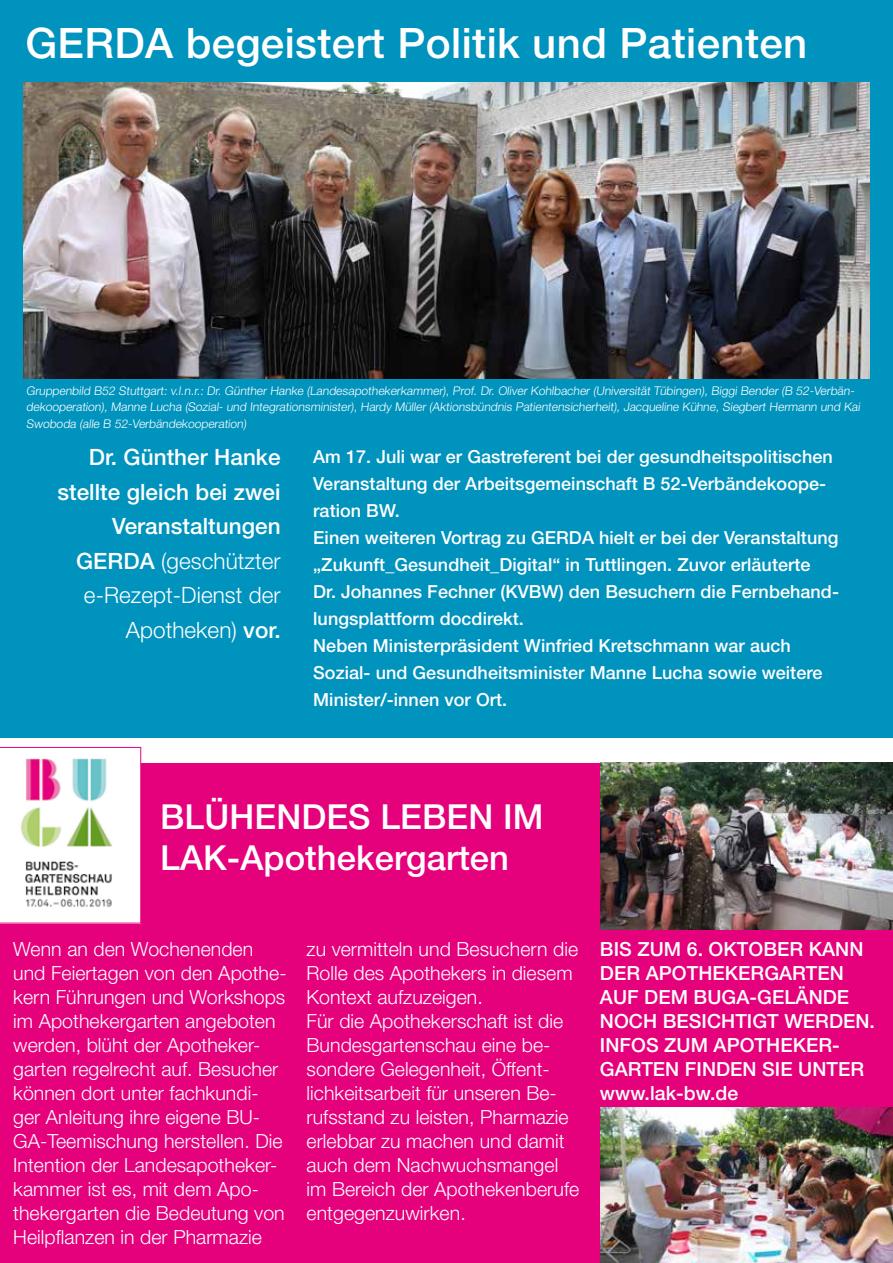
<style>
.page{position:relative;width:893px;height:1263px;background:#fff}
.page>*{position:absolute;margin:0;border:0;box-sizing:border-box;transform-origin:0 0}
.t1{font:500 42px "Helvetica Neue LT Std";letter-spacing:.01em;color:#fff}
.t2{font:500 34.5px/40.5px "Helvetica Neue LT Std";letter-spacing:.005em;color:#fff}
.t3{font:500 22.5px/34.5px "Helvetica Neue LT Std";letter-spacing:.005em;color:#fff;text-align:right}
.t4{font:300 19.5px/24px "Helvetica Neue LT Std";letter-spacing:.005em;color:#fff}
.t5{font:500 19.5px/24px "Helvetica Neue LT Std";letter-spacing:.005em;color:#fff}
.t6{font:500 18px/27px "Helvetica Neue LT Std";letter-spacing:.005em;color:#fff}
.t7{font:300 12px/16.5px "Helvetica Neue LT Std";color:#fff}
.s1{font-weight:300}
</style>
<div class="page">
<div style="left:0;top:0;width:893px;height:738px;background:#0093bd"></div>
<img style="left:24px;top:82px;width:845px;height:296px">
<div style="left:0;top:764px;width:893px;height:499px;background:#e5007c"></div>
<svg style="left:0;top:747px;width:141px;height:176px;background:#e7e3e2"></svg>
<img style="left:601px;top:763px;width:292px;height:167px">
<img style="left:601px;top:1108px;width:292px;height:155px">
<h1 class="t1" style="left:25px;top:18px;width:783px">GERDA begeistert Politik und Patienten</h1>
<p class="t7" style="left:26px;top:382px;width:837px">Gruppenbild B52 Stuttgart: v.l.n.r.: Dr. Günther Hanke (Landesapothekerkammer), Prof. Dr. Oliver Kohlbacher (Universität Tübingen), Biggi Bender (B 52-Verbän&shy;dekooperation), Manne Lucha (Sozial- und Integrationsminister), Hardy Müller (Aktionsbündnis Patientensicherheit), Jacqueline Kühne, Siegbert Hermann und Kai<br>Swoboda (alle B 52-Verbändekooperation)</p>
<p class="t3" style="left:57px;top:440px;width:225px">Dr. Günther Hanke stellte gleich bei zwei<br>Veranstaltungen<br>GERDA <span class="s1">(geschützter e-Rezept-Dienst der<br>Apotheken)</span> vor.</p>
<p class="t6" style="left:313px;top:443px;width:527px">Am 17. Juli war er Gastreferent bei der gesundheitspolitischen Veranstaltung der Arbeitsgemeinschaft B 52-Verbändekoope&shy;ration BW.<br>Einen weiteren Vortrag zu GERDA hielt er bei der Veranstaltung „Zukunft_Gesundheit_Digital“ in Tuttlingen. Zuvor erläuterte<br>Dr. Johannes Fechner (KVBW) den Besuchern die Fernbehand&shy;lungsplattform docdirekt.<br>Neben Ministerpräsident Winfried Kretschmann war auch Sozial- und Gesundheitsminister Manne Lucha sowie weitere Minister/-innen vor Ort.</p>
<h2 class="t2" style="left:160px;top:796px;width:385px">BLÜHENDES LEBEN IM<br>LAK-Apothekergarten</h2>
<p class="t4" style="left:13px;top:937px;width:275px">Wenn an den Wochenenden und Feiertagen von den Apothe&shy;kern Führungen und Workshops im Apothekergarten angeboten werden, blüht der Apotheker&shy;garten regelrecht auf. Besucher können dort unter fachkundi&shy;ger Anleitung ihre eigene BU-<br>GA-Teemischung herstellen. Die<br>Intention der Landesapotheker&shy;kammer ist es, mit dem Apo&shy;thekergarten die Bedeutung von<br>Heilpflanzen in der Pharmazie</p>
<p class="t4" style="left:307px;top:937px;width:274px">zu vermitteln und Besuchern die<br>Rolle des Apothekers in diesem<br>Kontext aufzuzeigen.<br>Für die Apothekerschaft ist die<br>Bundesgartenschau eine be&shy;sondere Gelegenheit, Öffent&shy;lichkeitsarbeit für unseren Be&shy;rufsstand zu leisten, Pharmazie erlebbar zu machen und damit auch dem Nachwuchsmangel im Bereich der Apothekenberufe entgegenzuwirken.</p>
<p class="t5" style="left:600px;top:937px;width:277px">BIS ZUM 6. OKTOBER KANN<br>DER APOTHEKERGARTEN<br>AUF DEM BUGA-GELÄNDE<br>NOCH BESICHTIGT WERDEN.<br>INFOS ZUM APOTHEKER-<br>GARTEN FINDEN SIE UNTER www.lak-bw.de</p>
</div>
